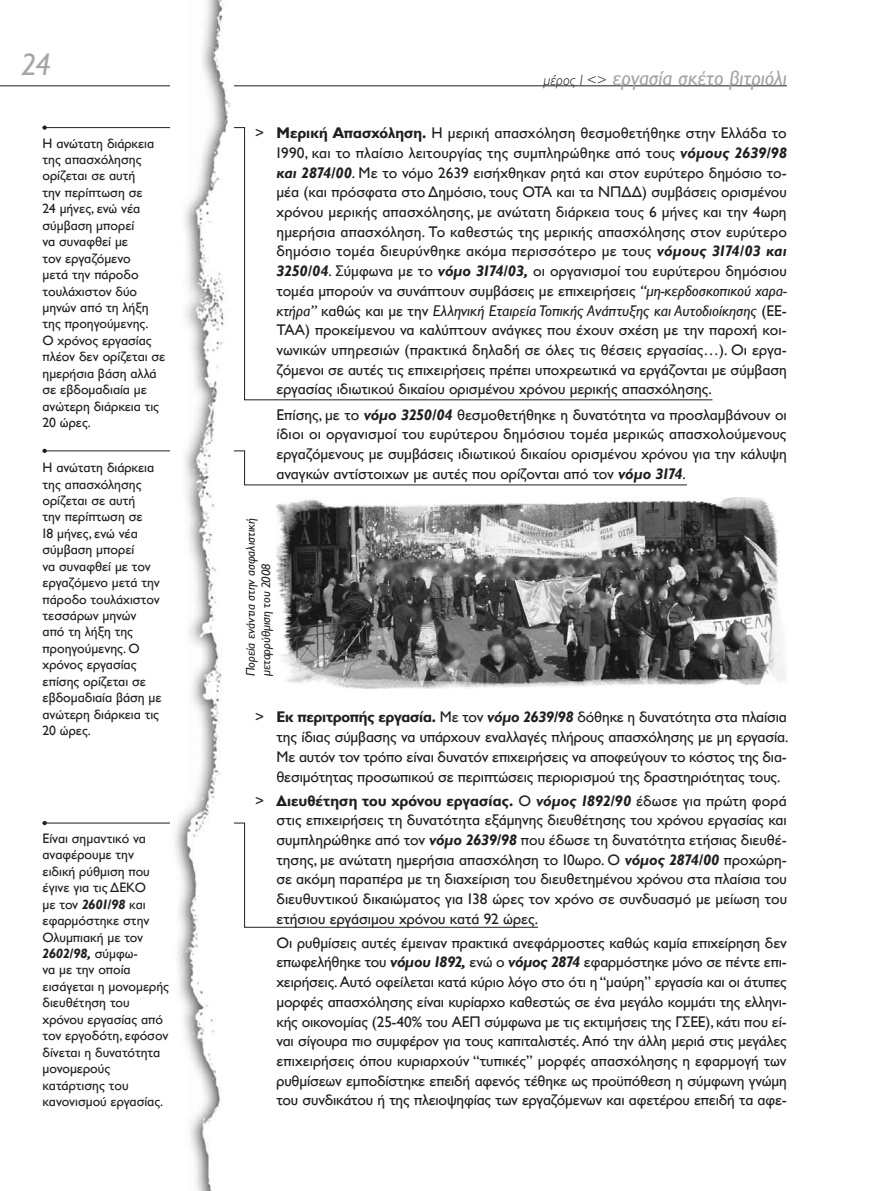
<style>
.page{position:relative;width:872px;height:1191px;background:#fff}
.page>*{position:absolute;margin:0;border:0;box-sizing:border-box;transform-origin:0 0}
.t1{font:italic 31.5px "Gill Sans Hel";color:#a5a5a5}
.t2{font:italic 21px "Gill Sans Hel";color:#a5a5a5}
.t3{font:15.45px/19.6px "Gill Sans Hel";letter-spacing:-.01em;color:#1f1f1f;text-align:justify}
.t4{font:13.65px/16.5px "Gill Sans Hel";color:#1f1f1f}
.t5{font:italic 12.6px/15.3px "Gill Sans Hel";color:#1f1f1f}
.s1{font-weight:700;font-style:italic}
.s2{font-weight:300;font-size:15px;color:#1f1f1f}
.s3{font-weight:700}
.s4{font-style:italic}
</style>
<div class="page">
<hr style="left:0;top:86px;width:787px;height:1px;background:#1f1f1f">
<img style="left:276px;top:497px;width:511px;height:191px">
<svg style="left:42px;top:127px;width:671px;height:273px"></svg>
<svg style="left:43px;top:125px;width:4px;height:5px"></svg>
<svg style="left:42px;top:822px;width:496px;height:105px"></svg>
<svg style="left:43px;top:821px;width:4px;height:4px"></svg>
<svg style="left:42px;top:449px;width:645px;height:36px"></svg>
<img style="left:170px;top:0;width:64px;height:1191px">
<h1 class="t1" style="left:21px;top:47px;width:31px">24</h1>
<p class="t4" style="left:43px;top:135px;width:124px">Η ανώτατη διάρκεια της απασχόλησης ορίζεται σε αυτή<br>την περίπτωση σε<br>24 μήνες, ενώ νέα σύμβαση μπορεί<br>να συναφθεί με<br>τον εργαζόμενο<br>μετά την πάροδο τουλάχιστον δύο μηνών από τη λήξη της προηγούμενης.<br>Ο χρόνος εργασίας πλέον δεν ορίζεται σε ημερήσια βάση αλλά σε εβδομαδιαία με ανώτερη διάρκεια τις<br>20 ώρες.</p>
<p class="t4" style="left:43px;top:459px;width:121px">Η ανώτατη διάρκεια της απασχόλησης ορίζεται σε αυτή<br>την περίπτωση σε<br>18 μήνες, ενώ νέα σύμβαση μπορεί<br>να συναφθεί με τον εργαζόμενο μετά την πάροδο τουλάχιστον τεσσάρων μηνών από τη λήξη της προηγούμενης. Ο χρόνος εργασίας επίσης ορίζεται σε εβδομαδιαία βάση με ανώτερη διάρκεια τις<br>20 ώρες.</p>
<p class="t4" style="left:43px;top:830px;width:128px">Είναι σημαντικό να αναφέρουμε την ειδική ρύθμιση που έγινε για τις ΔΕΚΟ<br>με τον <span class="s1">2601/98</span> και εφαρμόστηκε στην<br>Ολυμπιακή με τον<br><span class="s1">2602/98,</span> σύμφω-<br>να με την οποία εισάγεται η μονομερής διευθέτηση του χρόνου εργασίας από τον εργοδότη, εφόσον δίνεται η δυνατότητα μονομερούς κατάρτισης του κανονισμού εργασίας.</p>
<h2 class="t2" style="left:543px;top:66px;width:245px"><span class="s2">μέρος Ι &lt;&gt;</span> εργασία σκέτο βιτριόλι</h2>
<p class="t3" style="left:276px;top:123px;width:512px;text-indent:-21px">&gt; <span class="s3">Μερική Απασχόληση.</span> Η μερική απασχόληση θεσμοθετήθηκε στην Ελλάδα το 1990, και το πλαίσιο λειτουργίας της συμπληρώθηκε από τους <span class="s1">νόμους 2639/98 και 2874/00</span>. Με το νόμο 2639 εισήχθηκαν ρητά και στον ευρύτερο δημόσιο το&shy;μέα (και πρόσφατα στο Δημόσιο, τους ΟΤΑ και τα ΝΠΔΔ) συμβάσεις ορισμένου χρόνου μερικής απασχόλησης, με ανώτατη διάρκεια τους 6 μήνες και την 4ωρη ημερήσια απασχόληση. Το καθεστώς της μερικής απασχόλησης στον ευρύτερο δημόσιο τομέα διευρύνθηκε ακόμα περισσότερο με τους <span class="s1">νόμους 3174/03 και 3250/04</span>. Σύμφωνα με το <span class="s1">νόμο 3174/03,</span> οι οργανισμοί του ευρύτερου δημόσιου τομέα μπορούν να συνάπτουν συμβάσεις με επιχειρήσεις <span class="s4">“μη-κερδοσκοπικού χαρα&shy;κτήρα”</span> καθώς και με την <span class="s4">Ελληνική Εταιρεία Τοπικής Ανάπτυξης και Αυτοδιοίκησης</span> (ΕΕ-ΤΑΑ) προκείμενου να καλύπτουν ανάγκες που έχουν σχέση με την παροχή κοι&shy;νωνικών υπηρεσιών (πρακτικά δηλαδή σε όλες τις θέσεις εργασίας…). Οι εργα&shy;ζόμενοι σε αυτές τις επιχειρήσεις πρέπει υποχρεωτικά να εργάζονται με σύμβαση εργασίας ιδιωτικού δικαίου ορισμένου χρόνου μερικής απασχόλησης.</p>
<p class="t3" style="left:276px;top:405px;width:512px">Επίσης, με το <span class="s1">νόμο 3250/04</span> θεσμοθετήθηκε η δυνατότητα να προσλαμβάνουν οι ίδιοι οι οργανισμοί του ευρύτερου δημόσιου τομέα μερικώς απασχολούμενους εργαζόμενους με συμβάσεις ιδιωτικού δικαίου ορισμένου χρόνου για την κάλυψη αναγκών αντίστοιχων με αυτές που ορίζονται από τον <span class="s1">νόμο 3174</span>.</p>
<p class="t5" style="left:243px;top:676px;width:159px;rotate:-90deg">Πορεία ενάντια στην ασφαλιστική μεταρρύθμιση του 2008</p>
<p class="t3" style="left:276px;top:707px;width:513px;text-indent:-21px">&gt; <span class="s3">Εκ περιτροπής εργασία.</span> Με τον <span class="s1">νόμο 2639/98</span> δόθηκε η δυνατότητα στα πλαίσια της ίδιας σύμβασης να υπάρχουν εναλλαγές πλήρους απασχόλησης με μη εργασία.<br>Με αυτόν τον τρόπο είναι δυνατόν επιχειρήσεις να αποφεύγουν το κόστος της δια&shy;θεσιμότητας προσωπικού σε περιπτώσεις περιορισμού της δραστηριότητας τους.</p>
<p class="t3" style="left:276px;top:790px;width:512px;text-indent:-21px">&gt; <span class="s3">Διευθέτηση του χρόνου εργασίας.</span> Ο <span class="s1">νόμος 1892/90</span> έδωσε για πρώτη φορά στις επιχειρήσεις τη δυνατότητα εξάμηνης διευθέτησης του χρόνου εργασίας και συμπληρώθηκε από τον <span class="s1">νόμο 2639/98</span> που έδωσε τη δυνατότητα ετήσιας διευθέ&shy;τησης, με ανώτατη ημερήσια απασχόληση το 10ωρο. Ο <span class="s1">νόμος 2874/00</span> προχώρη&shy;σε ακόμη παραπέρα με τη διαχείριση του διευθετημένου χρόνου στα πλαίσια του διευθυντικού δικαιώματος για 138 ώρες τον χρόνο σε συνδυασμό με μείωση του ετήσιου εργάσιμου χρόνου κατά 92 ώρες.</p>
<p class="t3" style="left:276px;top:933px;width:512px">Οι ρυθμίσεις αυτές έμειναν πρακτικά ανεφάρμοστες καθώς καμία επιχείρηση δεν επωφελήθηκε του <span class="s1">νόμου 1892,</span> ενώ ο <span class="s1">νόμος 2874</span> εφαρμόστηκε μόνο σε πέντε επι&shy;χειρήσεις. Αυτό οφείλεται κατά κύριο λόγο στο ότι η “μαύρη” εργασία και οι άτυπες μορφές απασχόλησης είναι κυρίαρχο καθεστώς σε ένα μεγάλο κομμάτι της ελληνι&shy;κής οικονομίας (25-40% του ΑΕΠ σύμφωνα με τις εκτιμήσεις της ΓΣΕΕ), κάτι που εί&shy;ναι σίγουρα πιο συμφέρον για τους καπιταλιστές. Από την άλλη μεριά στις μεγάλες επιχειρήσεις όπου κυριαρχούν “τυπικές” μορφές απασχόλησης η εφαρμογή των ρυθμίσεων εμποδίστηκε επειδή αφενός τέθηκε ως προϋπόθεση η σύμφωνη γνώμη του συνδικάτου ή της πλειοψηφίας των εργαζόμενων και αφετέρου επειδή τα αφε-</p>
</div>
